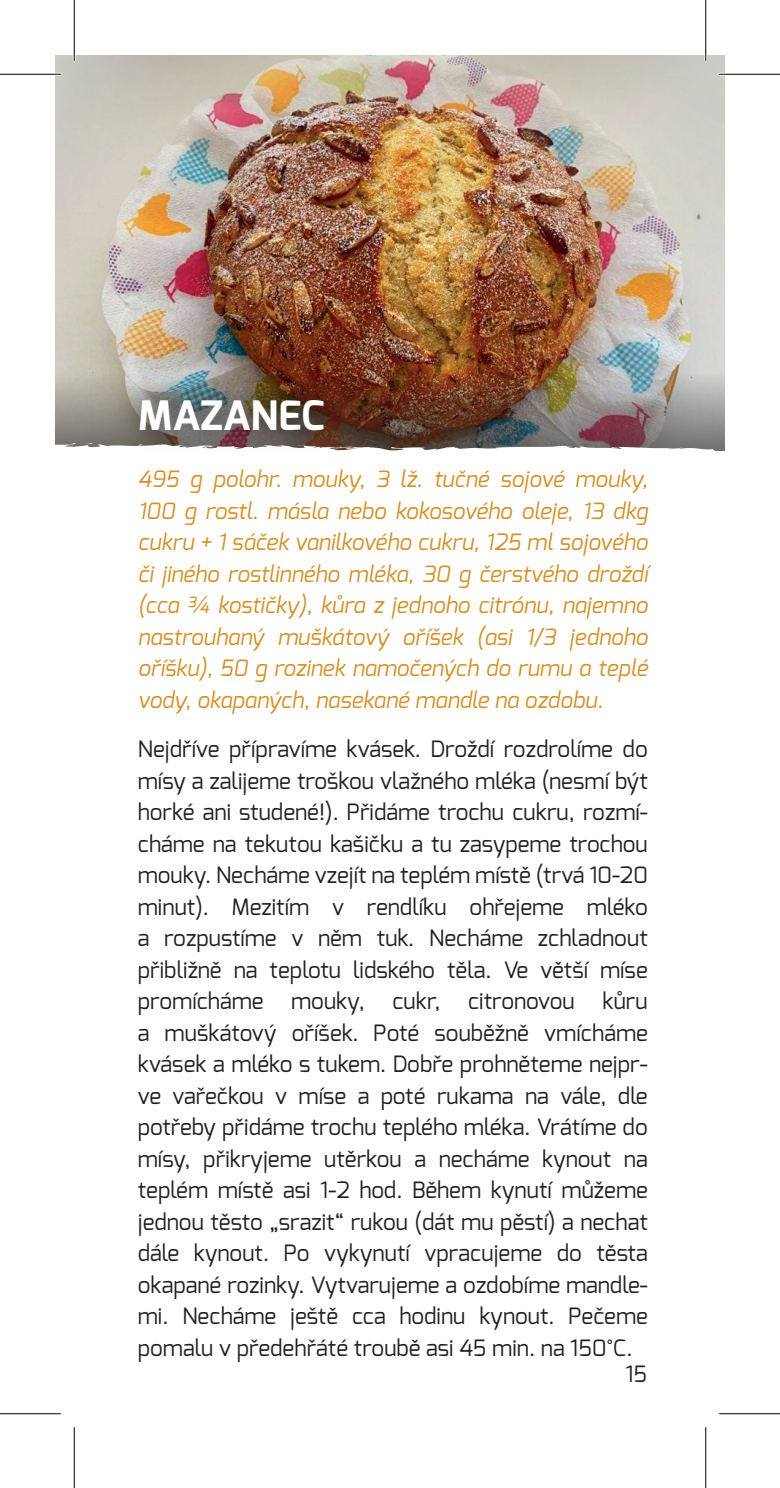
<style>
.page{position:relative;width:780px;height:1488px;background:#fff}
.page>*{position:absolute;margin:0;border:0;box-sizing:border-box;transform-origin:0 0}
.t1{font:700 40.5px "Exo";color:#fff}
.t2{font:22.5px/31.5px "Exo";color:#231f20;text-align:justify}
.t3{font:italic 22.5px/31.5px "Exo";color:#d59026;text-align:justify}
</style>
<div class="page">
<img style="left:55px;top:55px;width:670px;height:317px">
<svg style="left:55px;top:372px;width:670px;height:71px;background:#a1a09a"></svg>
<svg style="left:84px;top:443px;width:9px;height:2px"></svg>
<img style="left:104px;top:361px;width:578px;height:90px">
<hr style="left:0;top:73px;width:61px;height:3px;background:#fff">
<hr style="left:719px;top:73px;width:61px;height:3px;background:#fff">
<hr style="left:73px;top:0;width:3px;height:61px;background:#fff">
<hr style="left:704px;top:0;width:3px;height:61px;background:#fff">
<hr style="left:0;top:74px;width:61px;height:1px;background:#000">
<hr style="left:719px;top:74px;width:61px;height:1px;background:#000">
<hr style="left:0;top:1413px;width:61px;height:1px;background:#000">
<hr style="left:719px;top:1413px;width:61px;height:1px;background:#000">
<hr style="left:74px;top:0;width:1px;height:61px;background:#000">
<hr style="left:74px;top:1427px;width:1px;height:61px;background:#000">
<hr style="left:705px;top:0;width:1px;height:61px;background:#000">
<hr style="left:705px;top:1427px;width:1px;height:61px;background:#000">
<h1 class="t1" style="left:138px;top:389px;width:188px">MAZANEC</h1>
<p class="t3" style="left:138px;top:463px;width:512px">495 g polohr. mouky, 3 lž. tučné sojové mouky, 100 g rostl. másla nebo kokosového oleje, 13 dkg cukru + 1 sáček vanilkového cukru, 125 ml sojového či jiného rostlinného mléka, 30 g čerstvého droždí (cca ¾ kostičky), kůra z jednoho citrónu, najemno nastrouhaný muškátový oříšek (asi 1/3 jednoho oříšku), 50 g rozinek namočených do rumu a teplé vody, okapaných, nasekané mandle na ozdobu.</p>
<p class="t2" style="left:138px;top:733px;width:512px">Nejdříve přípravíme kvásek. Droždí rozdrolíme do mísy a zalijeme troškou vlažného mléka (nesmí být horké ani studené!). Přidáme trochu cukru, rozmí&shy;cháme na tekutou kašičku a tu zasypeme trochou mouky. Necháme vzejít na teplém místě (trvá 10-20 minut). Mezitím v rendlíku ohřejeme mléko a rozpustíme v něm tuk. Necháme zchladnout přibližně na teplotu lidského těla. Ve větší míse promícháme mouky, cukr, citronovou kůru a muškátový oříšek. Poté souběžně vmícháme kvásek a mléko s tukem. Dobře prohněteme nejpr&shy;ve vařečkou v míse a poté rukama na vále, dle potřeby přidáme trochu teplého mléka. Vrátíme do mísy, přikryjeme utěrkou a necháme kynout na teplém místě asi 1-2 hod. Během kynutí můžeme jednou těsto „srazit“ rukou (dát mu pěstí) a nechat dále kynout. Po vykynutí vpracujeme do těsta okapané rozinky. Vytvarujeme a ozdobíme mandle&shy;mi. Necháme ještě cca hodinu kynout. Pečeme pomalu v předehřáté troubě asi 45 min. na 150°C.</p>
<p class="t2" style="left:625px;top:1358px;width:23px">15</p>
</div>
